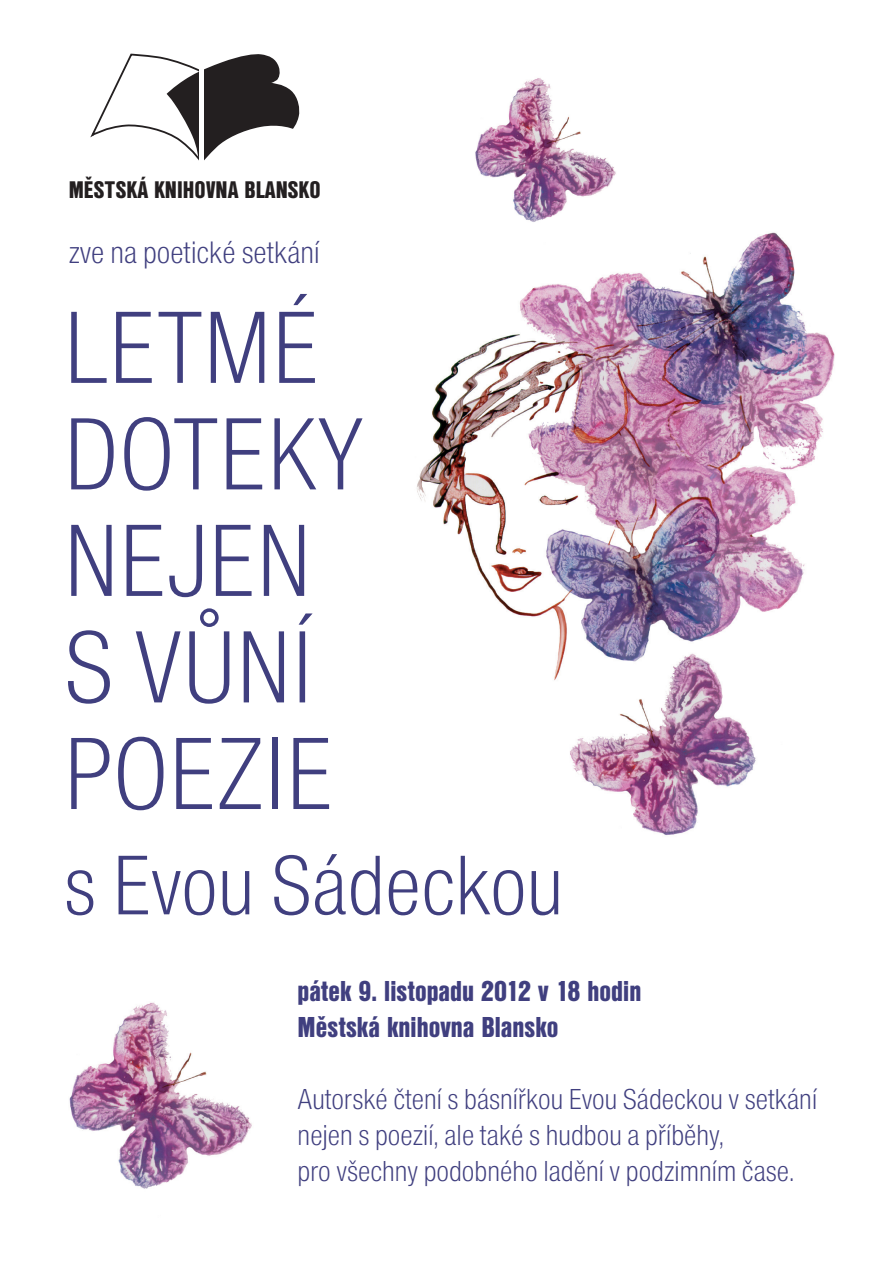
<style>
.page{position:relative;width:893px;height:1263px;background:#fff}
.page>*{position:absolute;margin:0;border:0;box-sizing:border-box;transform-origin:0 0}
.t1{font:106.5px/106.5px "Nimbus San DCE Lig Con";color:#403f7f}
.t2{font:87.75px "Nimbus San DCE Lig Con";color:#403f7f}
.t3{font:32.25px "Nimbus San DCE Lig Con";color:#403f7f}
.t4{font:30px/36px "Nimbus San DCE Lig Con";color:#403f7f}
.t5{font:30px/36px "Nimbus San DCE Bla Con";color:#403f7f}
.t6{font:25.05px "Nimbus San DCE Bla Con";color:#231f20}
</style>
<div class="page">
<img style="left:417px;top:232px;width:418px;height:603px">
<img style="left:69px;top:1002px;width:183px;height:187px">
<img style="left:455px;top:78px;width:174px;height:168px">
<svg style="left:90px;top:54px;width:209px;height:107px"></svg>
<hr style="left:199px;top:62px;width:4px;height:103px;background:#fff">
<p class="t6" style="left:69px;top:181px;width:254px">MĚSTSKÁ KNIHOVNA BLANSKO</p>
<p class="t3" style="left:69px;top:240px;width:252px">zve na poetické setkání</p>
<h1 class="t1" style="left:64px;top:302px;width:301px">LETMÉ<br>DOTEKY<br>NEJEN<br>S VŮNÍ<br>POEZIE</h1>
<h2 class="t2" style="left:64px;top:854px;width:501px">s Evou Sádeckou</h2>
<p class="t5" style="left:298px;top:974px;width:345px">pátek 9. listopadu 2012 v 18 hodin<br>Městská knihovna Blansko</p>
<p class="t4" style="left:298px;top:1083px;width:521px">Autorské čtení s básnířkou Evou Sádeckou v setkání nejen s poezií, ale také s hudbou a příběhy,<br>pro všechny podobného ladění v podzimním čase.</p>
</div>
